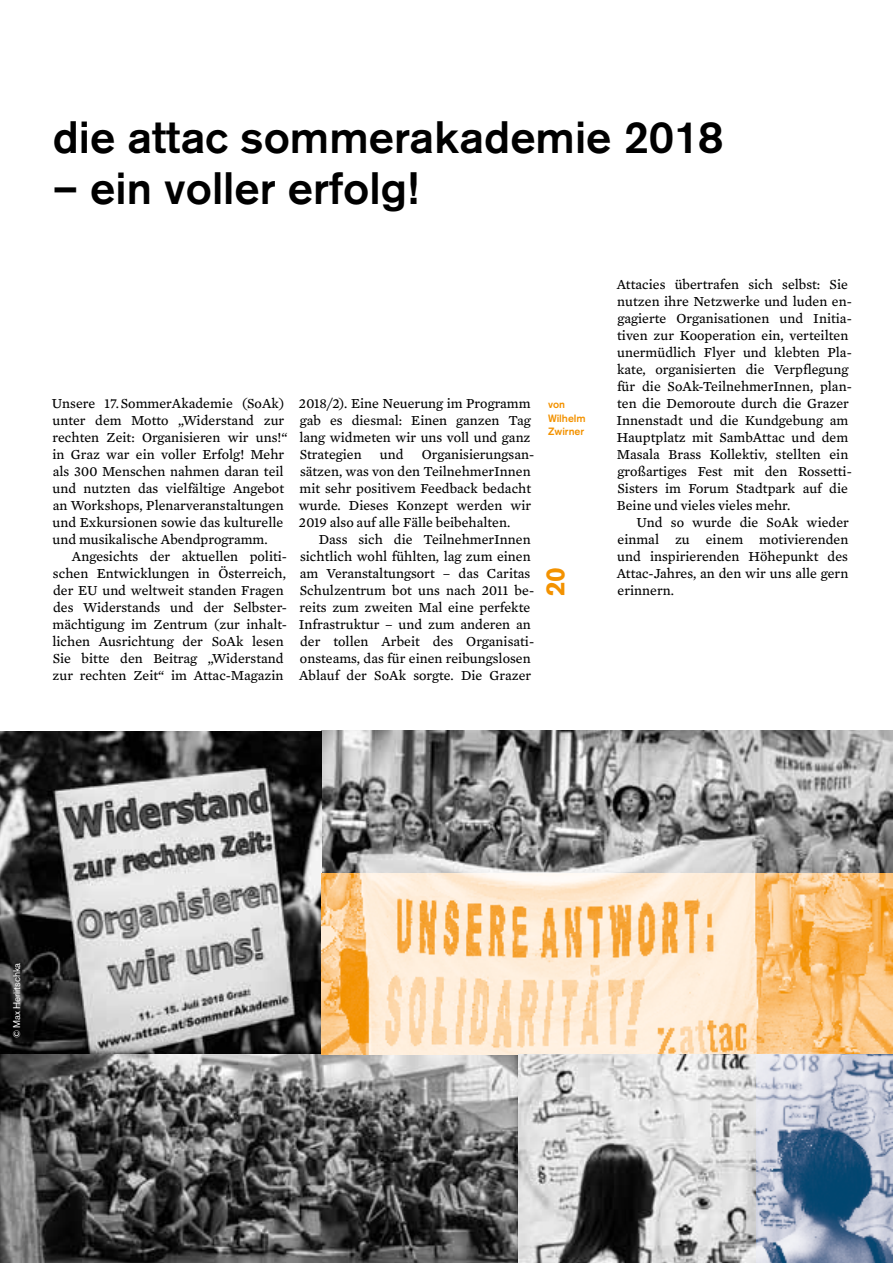
<style>
.page{position:relative;width:893px;height:1263px;background:#fff}
.page>*{position:absolute;margin:0;border:0;box-sizing:border-box;transform-origin:0 0}
.t1{font:500 45px "Akzidenz Grotesk BE";color:#000}
.t2{font:700 26.25px "Akzidenz Grotesk BE";color:#f39200}
.t3{font:14.1px/17px "Mercury Text G3 Roman";color:#000}
.t4{font:500 10.5px/13.6px "Akzidenz Grotesk BE";color:#f39200}
.t5{font:9.75px "Akzidenz Grotesk BE";color:#fff}
</style>
<div class="page">
<img style="left:0;top:730px;width:893px;height:324px">
<img style="left:0;top:1054px;width:519px;height:209px">
<img style="left:321px;top:874px;width:572px;height:180px">
<img style="left:519px;top:1054px;width:238px;height:209px">
<img style="left:757px;top:1054px;width:136px;height:209px">
<h1 class="t1" style="left:53px;top:110px;width:672px">die attac sommerakademie 2018</h1>
<h1 class="t1" style="left:53px;top:161px;width:367px">– ein voller erfolg!</h1>
<p class="t3" style="left:52px;top:395px;width:237px">Unsere 17.SommerAkademie (SoAk) unter dem Motto „Widerstand zur rechten Zeit: Organisieren wir uns!“ in Graz war ein voller Erfolg! Mehr als 300 Menschen nahmen daran teil und nutzten das vielfältige Angebot an Workshops, Plenarveranstaltungen und Exkursionen sowie das kulturelle und musikalische Abendprogramm.</p>
<p class="t3" style="left:52px;top:548px;width:236px;text-indent:19px">Angesichts der aktuellen politi&shy;schen Entwicklungen in Österreich, der EU und weltweit standen Fragen des Widerstands und der Selbster&shy;mächtigung im Zentrum (zur inhalt&shy;lichen Ausrichtung der SoAk lesen Sie bitte den Beitrag „Widerstand zur rechten Zeit“ im Attac-Magazin</p>
<p class="t3" style="left:299px;top:395px;width:233px;text-align:justify">2018/2). Eine Neuerung im Programm gab es diesmal: Einen ganzen Tag lang widmeten wir uns voll und ganz Strategien</p>
<p class="t3" style="left:380px;top:446px;width:25px">und</p>
<p class="t3" style="left:299px;top:446px;width:237px;text-indent:123px">Organisierungsan&shy;sätzen, was von den TeilnehmerInnen mit sehr positivem Feedback bedacht wurde. Dieses Konzept werden wir<br>2019 also auf alle Fälle beibehalten.</p>
<p class="t3" style="left:299px;top:531px;width:237px;text-indent:20px">Dass sich die TeilnehmerInnen sichtlich wohl fühlten, lag zum einen am Veranstaltungsort – das Caritas Schulzentrum bot uns nach 2011 be&shy;reits zum zweiten Mal eine perfekte Infrastruktur – und zum anderen an der tollen Arbeit des Organisati&shy;onsteams, das für einen reibungslosen Ablauf der SoAk sorgte. Die Grazer</p>
<p class="t4" style="left:548px;top:398px;width:39px">von<br>Wilhelm<br>Zwirner</p>
<h2 class="t2" style="left:540px;top:596px;width:31px;rotate:-90deg">20</h2>
<p class="t3" style="left:616px;top:276px;width:237px">Attacies übertrafen sich selbst: Sie nutzen ihre Netzwerke und luden en&shy;gagierte Organisationen und Initia&shy;tiven zur Kooperation ein, verteilten unermüdlich Flyer und klebten Pla&shy;kate, organisierten die Verpflegung für die SoAk-TeilnehmerInnen, plan&shy;ten die Demoroute durch die Grazer Innenstadt und die Kundgebung am Hauptplatz mit SambAttac und dem Masala Brass Kollektiv, stellten ein großartiges Fest mit den Rossetti-Sisters im Forum Stadtpark auf die Beine und vieles vieles mehr.</p>
<p class="t3" style="left:617px;top:514px;width:234px;text-align:justify;text-indent:20px">Und so wurde die SoAk wieder einmal zu einem motivierenden und inspirierenden Höhepunkt des Attac-Jahres, an den wir uns alle gern erinnern.</p>
<p class="t5" style="left:11px;top:1037px;width:76px;rotate:-90deg">©Max Herlitschka</p>
</div>
